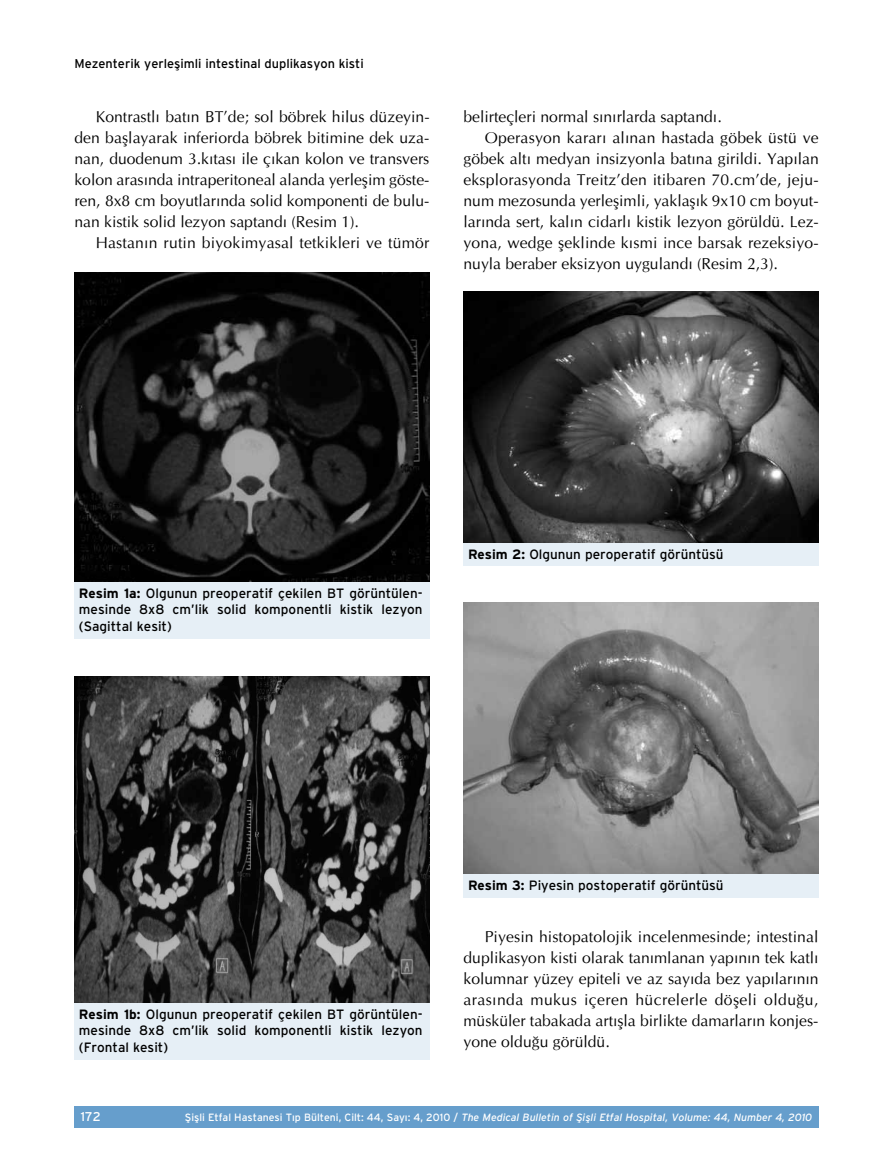
<style>
.page{position:relative;width:893px;height:1170px;background:#fff}
.page>*{position:absolute;margin:0;border:0;box-sizing:border-box;transform-origin:0 0}
.t1{font:15.75px/21px "Optima";color:#000;text-align:justify}
.t2{font:13.5px/16.5px "Interstate";color:#000;text-align:justify}
.t3{font:12.75px "Interstate";color:#000}
.t4{font:12.75px "Interstate";color:#fff}
.t5{font:italic 10.5px "Interstate";color:#fff}
.s1{font-weight:700}
.s2{font-style:normal}
</style>
<div class="page">
<div style="left:74px;top:1106px;width:745px;height:21px;background:#669ecc"></div>
<div style="left:463px;top:874px;width:356px;height:23px;background:#e6eff6"></div>
<img style="left:463px;top:602px;width:356px;height:271px">
<div style="left:74px;top:581px;width:355px;height:57px;background:#e6eff6"></div>
<img style="left:74px;top:272px;width:355px;height:309px">
<div style="left:74px;top:1002px;width:355px;height:57px;background:#e6eff6"></div>
<img style="left:74px;top:676px;width:355px;height:326px">
<div style="left:463px;top:542px;width:356px;height:24px;background:#e6eff6"></div>
<img style="left:463px;top:291px;width:356px;height:251px">
<p class="t3" style="left:74px;top:57px;width:291px">Mezenterik yerleşimli intestinal duplikasyon kisti</p>
<p class="t1" style="left:74px;top:107px;width:357px;text-indent:21px">Kontrastlı batın BT’de; sol böbrek hilus düzeyin&shy;den başlayarak inferiorda böbrek bitimine dek uza&shy;nan, duodenum 3.kıtası ile çıkan kolon ve transvers kolon arasında intraperitoneal alanda yerleşim göste&shy;ren, 8x8 cm boyutlarında solid komponenti de bulu&shy;nan kistik solid lezyon saptandı (Resim 1).</p>
<p class="t1" style="left:96px;top:233px;width:335px">Hastanın rutin biyokimyasal tetkikleri ve tümör</p>
<p class="t1" style="left:463px;top:107px;width:260px">belirteçleri normal sınırlarda saptandı.</p>
<p class="t1" style="left:485px;top:128px;width:335px">Operasyon kararı alınan hastada göbek üstü ve</p>
<p class="t1" style="left:463px;top:149px;width:357px">göbek altı medyan insizyonla batına girildi. Yapılan</p>
<p class="t1" style="left:463px;top:170px;width:357px">eksplorasyonda Treitz’den itibaren 70.cm’de, jeju-</p>
<p class="t1" style="left:463px;top:191px;width:357px">num mezosunda yerleşimli, yaklaşık 9x10 cm boyut-</p>
<p class="t1" style="left:463px;top:212px;width:357px">larında sert, kalın cidarlı kistik lezyon görüldü. Lez-</p>
<p class="t1" style="left:463px;top:233px;width:357px">yona, wedge şeklinde kısmi ince barsak rezeksiyo-</p>
<p class="t1" style="left:463px;top:254px;width:316px">nuyla beraber eksizyon uygulandı (Resim 2,3).</p>
<p class="t2" style="left:79px;top:584px;width:345px"><span class="s1">Resim 1a:</span> Olgunun preoperatif çekilen BT görüntülen&shy;mesinde 8x8 cm’lik solid komponentli kistik lezyon (Sagittal kesit)</p>
<p class="t2" style="left:468px;top:545px;width:257px"><span class="s1">Resim 2:</span> Olgunun peroperatif görüntüsü</p>
<p class="t2" style="left:79px;top:1005px;width:345px"><span class="s1">Resim 1b:</span> Olgunun preoperatif çekilen BT görüntülen&shy;mesinde 8x8 cm’lik solid komponentli kistik lezyon (Frontal kesit)</p>
<p class="t2" style="left:468px;top:877px;width:257px"><span class="s1">Resim 3:</span> Piyesin postoperatif görüntüsü</p>
<p class="t1" style="left:463px;top:926px;width:357px;text-indent:21px">Piyesin histopatolojik incelenmesinde; intestinal duplikasyon kisti olarak tanımlanan yapının tek katlı kolumnar yüzey epiteli ve az sayıda bez yapılarının arasında mukus içeren hücrelerle döşeli olduğu, müsküler tabakada artışla birlikte damarların konjes&shy;yone olduğu görüldü.</p>
<p class="t4" style="left:81px;top:1108px;width:22px">172</p>
<p class="t5" style="left:185px;top:1110px;width:629px"><span class="s2">Şişli Etfal Hastanesi T›p Bülteni, Cilt: 44, Say›: 4, 2010 /</span> The Medical Bulletin of Şişli Etfal Hospital, Volume: 44, Number 4, 2010</p>
</div>
